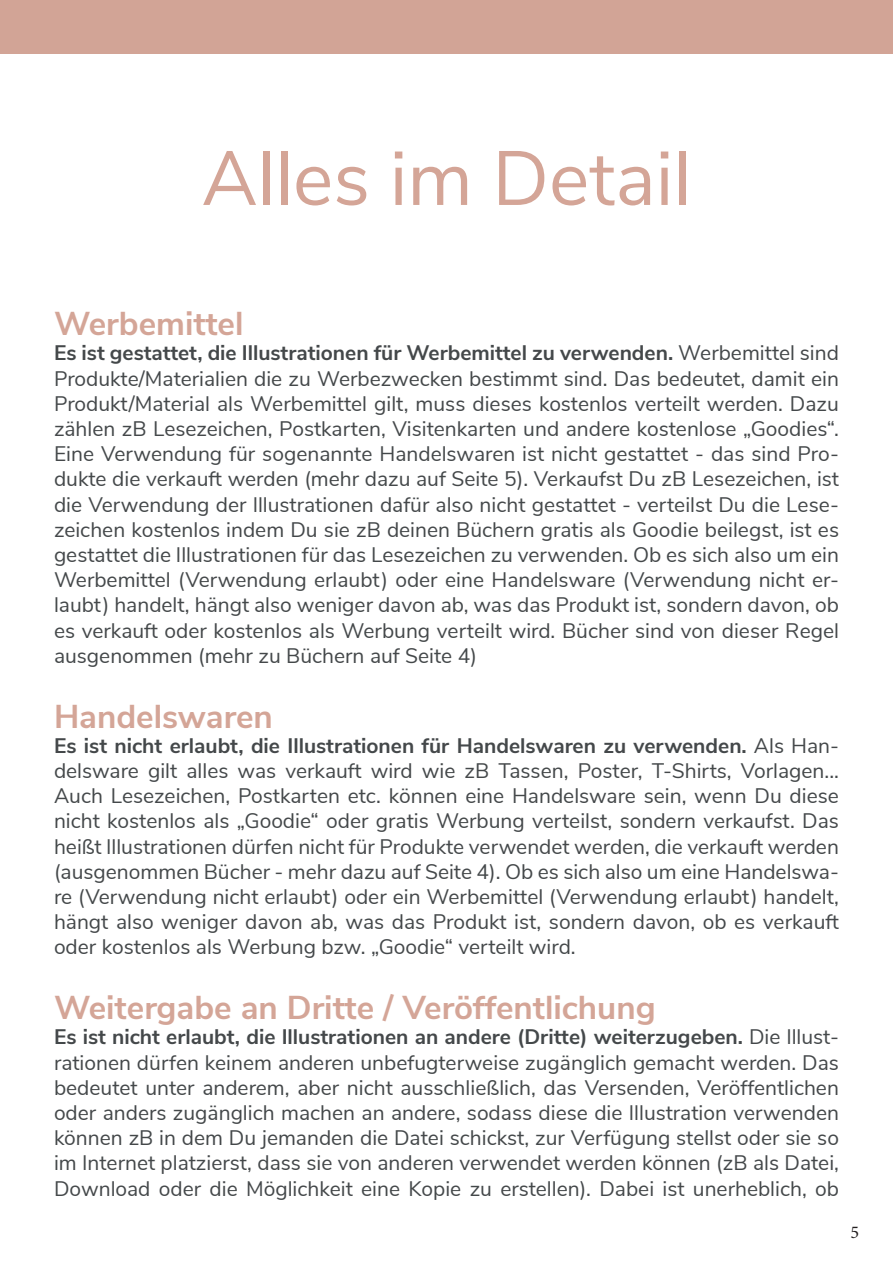
<style>
.page{position:relative;width:893px;height:1263px;background:#fff}
.page>*{position:absolute;margin:0;border:0;box-sizing:border-box;transform-origin:0 0}
.t1{font:76.5px "Nunito Sans";color:#d4a597}
.t2{font:700 33px "Nunito Sans";color:#d4a597}
.t3{font:21px/25.2px "Nunito Sans";color:#44484a;text-align:justify}
.t4{font:18px "Minion Pro";color:#231f20}
.s1{font-weight:700}
</style>
<div class="page">
<div style="left:0;top:0;width:893px;height:53px;background:#d2a496"></div>
<h1 class="t1" style="left:202px;top:123px;width:491px">Alles im Detail</h1>
<h2 class="t2" style="left:54px;top:299px;width:191px">Werbemittel</h2>
<p class="t3" style="left:54px;top:339px;width:787px"><span class="s1">Es ist gestattet, die Illustrationen für Werbemittel zu verwenden.</span> Werbemittel sind Produkte/Materialien die zu Werbezwecken bestimmt sind. Das bedeutet, damit ein Produkt/Material als Werbemittel gilt, muss dieses kostenlos verteilt werden. Dazu zählen zB Lesezeichen, Postkarten, Visitenkarten und andere kostenlose „Goodies“.<br>Eine Verwendung für sogenannte Handelswaren ist nicht gestattet - das sind Pro&shy;dukte die verkauft werden (mehr dazu auf Seite 5). Verkaufst Du zB Lesezeichen, ist die Verwendung der Illustrationen dafür also nicht gestattet - verteilst Du die Lese&shy;zeichen kostenlos indem Du sie zB deinen Büchern gratis als Goodie beilegst, ist es gestattet die Illustrationen für das Lesezeichen zu verwenden. Ob es sich also um ein Werbemittel (Verwendung erlaubt) oder eine Handelsware (Verwendung nicht er&shy;laubt) handelt, hängt also weniger davon ab, was das Produkt ist, sondern davon, ob es verkauft oder kostenlos als Werbung verteilt wird. Bücher sind von dieser Regel ausgenommen (mehr zu Büchern auf Seite 4)</p>
<h2 class="t2" style="left:54px;top:692px;width:220px">Handelswaren</h2>
<p class="t3" style="left:54px;top:731px;width:786px"><span class="s1">Es ist nicht erlaubt, die Illustrationen für Handelswaren zu verwenden.</span> Als Han&shy;delsware gilt alles was verkauft wird wie zB Tassen, Poster, T-Shirts, Vorlagen...<br>Auch Lesezeichen, Postkarten etc. können eine Handelsware sein, wenn Du diese nicht kostenlos als „Goodie“ oder gratis Werbung verteilst, sondern verkaufst. Das heißt Illustrationen dürfen nicht für Produkte verwendet werden, die verkauft werden (ausgenommen Bücher - mehr dazu auf Seite 4). Ob es sich also um eine Handelswa&shy;re (Verwendung nicht erlaubt) oder ein Werbemittel (Verwendung erlaubt) handelt, hängt also weniger davon ab, was das Produkt ist, sondern davon, ob es verkauft oder kostenlos als Werbung bzw. „Goodie“ verteilt wird.</p>
<h2 class="t2" style="left:54px;top:983px;width:603px">Weitergabe an Dritte / Veröffentlichung</h2>
<p class="t3" style="left:54px;top:1023px;width:786px"><span class="s1">Es ist nicht erlaubt, die Illustrationen an andere (Dritte) weiterzugeben.</span> Die Illust&shy;rationen dürfen keinem anderen unbefugterweise zugänglich gemacht werden. Das bedeutet unter anderem, aber nicht ausschließlich, das Versenden, Veröffentlichen oder anders zugänglich machen an andere, sodass diese die Illustration verwenden können zB in dem Du jemanden die Datei schickst, zur Verfügung stellst oder sie so im Internet platzierst, dass sie von anderen verwendet werden können (zB als Datei, Download oder die Möglichkeit eine Kopie zu erstellen). Dabei ist unerheblich, ob</p>
<p class="t4" style="left:850px;top:1220px;width:10px">5</p>
</div>
